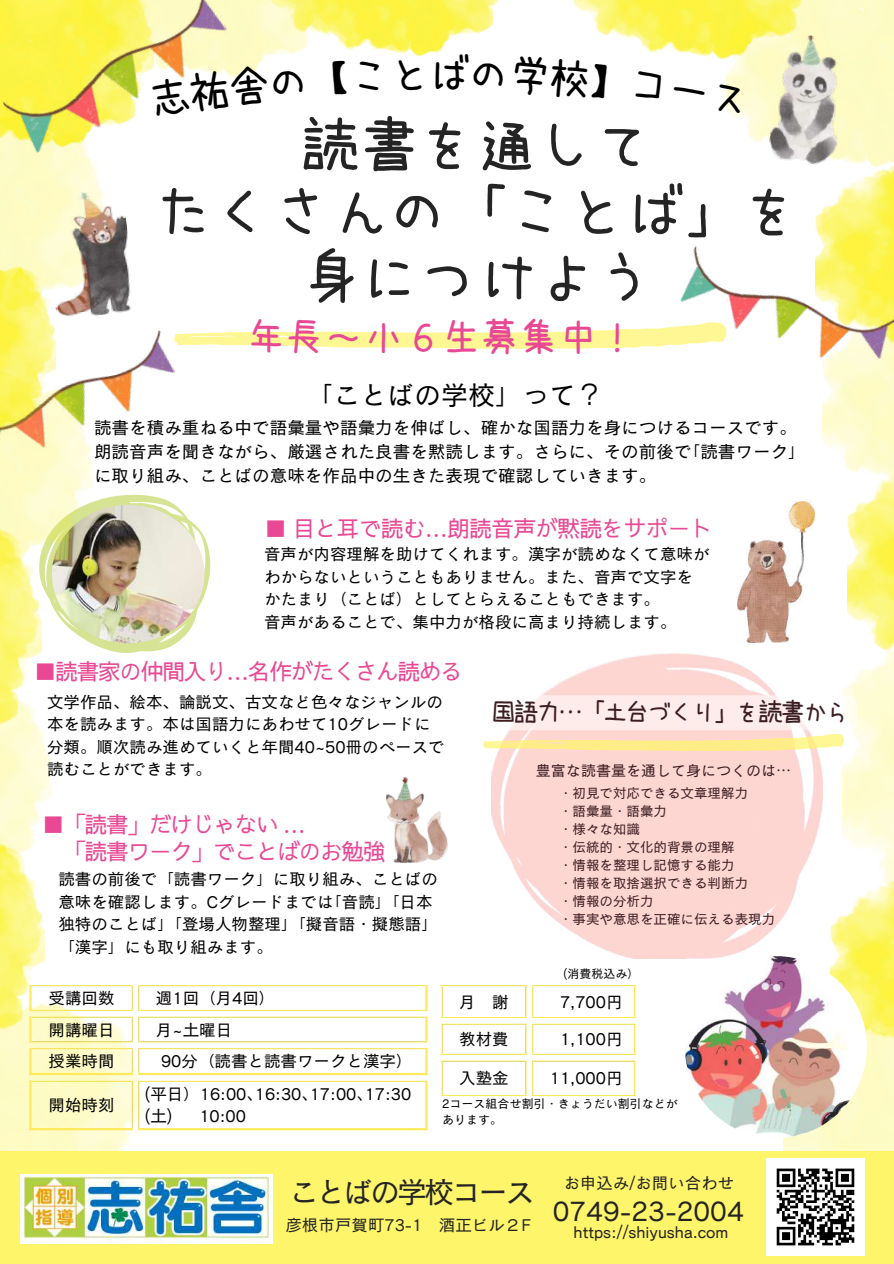
<style>
.page{position:relative;width:894px;height:1264px;background:#fff}
.page>*{position:absolute;margin:0;border:0;box-sizing:border-box;transform-origin:0 0}
.t1{font:60px/66.3px "uzura font";letter-spacing:-.02em;color:#242424;text-align:center}
.t2{font:42px "uzura font";color:#000}
.t3{font:39px "uzura font";color:#e84894}
.t4{font:30px "Canva Cezanne Pro N M";letter-spacing:-.1em;color:#242424}
.t5{font:27px "Canva Cezanne Pro N M";color:#000}
.t6{font:25.5px "uzura font";letter-spacing:-.13em;color:#3d1e22}
.t7{font:500 22.5px/27px "Sawarabi Gothic";letter-spacing:-.05em;color:#e84894}
.t8{font:500 22.5px "Sawarabi Gothic";letter-spacing:-.02em;color:#e84894}
.t9{font:17.55px/23.7px "Canva Cezanne Pro N M";color:#000;text-align:justify}
.t10{font:16.5px/22.5px "Canva Cezanne Pro N M";color:#000}
.t11{font:16.5px "Canva Cezanne Pro N M";color:#242424}
.t12{font:15px "Canva Cezanne Pro N M";color:#3d1e22}
.t13{font:13.5px/18px "Canva Cezanne Pro N M";color:#3d1e22}
.t14{font:12px/16px "Canva Cezanne Pro N M";color:#000}
</style>
<div class="page">
<img style="left:326px;top:0;width:172px;height:56px">
<img style="left:244px;top:0;width:82px;height:64px">
<img style="left:0;top:730px;width:52px;height:95px">
<img style="left:0;top:1003px;width:142px;height:148px">
<img style="left:830px;top:902px;width:63px;height:118px">
<img style="left:783px;top:1020px;width:110px;height:131px">
<img style="left:842px;top:676px;width:51px;height:226px">
<img style="left:574px;top:0;width:240px;height:60px">
<img style="left:818px;top:157px;width:75px;height:58px">
<img style="left:0;top:254px;width:55px;height:75px">
<img style="left:0;top:825px;width:45px;height:229px">
<img style="left:847px;top:447px;width:46px;height:229px">
<img style="left:0;top:567px;width:41px;height:178px">
<img style="left:0;top:0;width:244px;height:158px">
<img style="left:0;top:329px;width:175px;height:138px">
<img style="left:680px;top:215px;width:213px;height:186px">
<svg style="left:174px;top:313px;width:552px;height:41px"></svg>
<img style="left:491px;top:653px;width:330px;height:305px">
<svg style="left:39px;top:494px;width:171px;height:159px"></svg>
<img style="left:684px;top:956px;width:182px;height:181px;border-radius:50%">
<img style="left:52px;top:505px;width:152px;height:138px;border-radius:50%">
<img style="left:42px;top:187px;width:89px;height:133px">
<img style="left:737px;top:501px;width:76px;height:142px">
<img style="left:767px;top:32px;width:83px;height:135px">
<img style="left:386px;top:778px;width:61px;height:84px">
<div style="left:0;top:1151px;width:893px;height:112px;background:#fff56b"></div>
<img style="left:766px;top:1158px;width:98px;height:97px">
<img style="left:21px;top:1174px;width:252px;height:69px">
<hr style="left:131px;top:986px;width:2px;height:23px;background:#ffea5c">
<hr style="left:32px;top:985px;width:101px;height:1px;background:#ffea5c">
<hr style="left:32px;top:1009px;width:101px;height:1px;background:#ffea5c">
<svg style="left:138px;top:986px;width:1px;height:23px"></svg>
<hr style="left:138px;top:985px;width:287px;height:1px;background:#ffea5c">
<hr style="left:138px;top:1009px;width:287px;height:1px;background:#ffea5c">
<hr style="left:131px;top:1017px;width:2px;height:24px;background:#ffea5c">
<hr style="left:32px;top:1016px;width:101px;height:1px;background:#ffea5c">
<hr style="left:32px;top:1041px;width:101px;height:1px;background:#ffea5c">
<svg style="left:138px;top:1017px;width:1px;height:24px"></svg>
<hr style="left:138px;top:1016px;width:287px;height:1px;background:#ffea5c">
<hr style="left:138px;top:1041px;width:287px;height:1px;background:#ffea5c">
<hr style="left:131px;top:1049px;width:2px;height:23px;background:#ffea5c">
<hr style="left:32px;top:1048px;width:101px;height:1px;background:#ffea5c">
<svg style="left:138px;top:1049px;width:1px;height:23px"></svg>
<hr style="left:138px;top:1048px;width:287px;height:1px;background:#ffea5c">
<hr style="left:131px;top:1081px;width:2px;height:46px;background:#ffea5c">
<hr style="left:32px;top:1080px;width:101px;height:1px;background:#ffea5c">
<hr style="left:138px;top:1081px;width:1px;height:46px;background:#ffea5c">
<hr style="left:138px;top:1080px;width:287px;height:1px;background:#ffea5c">
<hr style="left:29px;top:985px;width:3px;height:25px;background:#ffea5c">
<hr style="left:425px;top:985px;width:2px;height:25px;background:#ffea5c">
<hr style="left:29px;top:1016px;width:3px;height:26px;background:#ffea5c">
<hr style="left:425px;top:1016px;width:2px;height:26px;background:#ffea5c">
<hr style="left:29px;top:1048px;width:3px;height:24px;background:#ffea5c">
<hr style="left:29px;top:1072px;width:104px;height:3px;background:#ffea5c">
<hr style="left:425px;top:1048px;width:2px;height:24px;background:#ffea5c">
<hr style="left:138px;top:1072px;width:289px;height:3px;background:#ffea5c">
<hr style="left:29px;top:1080px;width:3px;height:47px;background:#ffea5c">
<hr style="left:29px;top:1127px;width:104px;height:3px;background:#ffea5c">
<hr style="left:425px;top:1080px;width:2px;height:47px;background:#ffea5c">
<hr style="left:138px;top:1127px;width:289px;height:3px;background:#ffea5c">
<hr style="left:441px;top:986px;width:1px;height:30px;background:#ffea5c">
<hr style="left:525px;top:986px;width:1px;height:30px;background:#ffea5c">
<hr style="left:441px;top:985px;width:85px;height:1px;background:#ffea5c">
<hr style="left:441px;top:1016px;width:85px;height:2px;background:#ffea5c">
<hr style="left:532px;top:986px;width:1px;height:30px;background:#ffea5c">
<hr style="left:633px;top:986px;width:2px;height:30px;background:#ffea5c">
<hr style="left:532px;top:985px;width:103px;height:1px;background:#ffea5c">
<hr style="left:532px;top:1016px;width:103px;height:2px;background:#ffea5c">
<svg style="left:441px;top:1024px;width:1px;height:29px"></svg>
<svg style="left:525px;top:1024px;width:1px;height:29px"></svg>
<hr style="left:441px;top:1023px;width:85px;height:1px;background:#ffea5c">
<hr style="left:441px;top:1053px;width:85px;height:1px;background:#ffea5c">
<svg style="left:532px;top:1024px;width:1px;height:29px"></svg>
<hr style="left:633px;top:1024px;width:2px;height:29px;background:#ffea5c">
<hr style="left:532px;top:1023px;width:103px;height:1px;background:#ffea5c">
<hr style="left:532px;top:1053px;width:103px;height:1px;background:#ffea5c">
<hr style="left:441px;top:1061px;width:1px;height:33px;background:#ffea5c">
<hr style="left:525px;top:1061px;width:1px;height:33px;background:#ffea5c">
<hr style="left:441px;top:1060px;width:85px;height:1px;background:#ffea5c">
<hr style="left:441px;top:1094px;width:85px;height:2px;background:#ffea5c">
<hr style="left:532px;top:1061px;width:1px;height:33px;background:#ffea5c">
<hr style="left:633px;top:1061px;width:2px;height:33px;background:#ffea5c">
<hr style="left:532px;top:1060px;width:103px;height:1px;background:#ffea5c">
<hr style="left:532px;top:1094px;width:103px;height:2px;background:#ffea5c">
<img style="left:0;top:371px;width:92px;height:196px">
<svg style="left:483px;top:695px;width:374px;height:60px"></svg>
<svg style="left:151px;top:64px;width:108px;height:53px"></svg>
<svg style="left:574px;top:55px;width:33px;height:5px"></svg>
<svg style="left:726px;top:84px;width:17px;height:30px"></svg>
<h2 class="t2" style="left:428px;top:53px;width:43px">ば</h2>
<h1 class="t1" style="left:154px;top:112px;width:649px">読書を通して<br>たくさんの「ことば」を身につけよう</h1>
<h3 class="t3" style="left:246px;top:317px;width:391px">年長～小６生募集中！</h3>
<h3 class="t5" style="left:306px;top:381px;width:298px">「ことばの学校」って？</h3>
<p class="t9" style="left:94px;top:416px;width:704px">読書を積み重ねる中で語彙量や語彙力を伸ばし、確かな国語力を身につけるコースです。朗読音声を聞きながら、厳選された良書を黙読します。さらに、その前後で｢読書ワーク｣に取り組み、ことばの意味を作品中の生きた表現で確認していきます。</p>
<h3 class="t8" style="left:264px;top:518px;width:449px">■ 目と耳で読む…朗読音声が黙読をサポート</h3>
<p class="t10" style="left:264px;top:542px;width:447px">音声が内容理解を助けてくれます。漢字が読めなくて意味がわからないということもありません。また、音声で文字をかたまり（ことば）としてとらえることもできます。<br>音声があることで、集中力が格段に高まり持続します。</p>
<h3 class="t7" style="left:34px;top:659px;width:430px">■読書家の仲間入り…名作がたくさん読める</h3>
<p class="t10" style="left:47px;top:690px;width:399px">文学作品、絵本、論説文、古文など色々なジャンルの本を読みます。本は国語力にあわせて10グレードに分類。順次読み進めていくと年間40~50冊のペースで読むことができます。</p>
<h3 class="t7" style="left:63px;top:812px;width:323px;text-indent:-21px">■「読書」だけじゃない …<br>「読書ワーク」でことばのお勉強</h3>
<p class="t10" style="left:58px;top:868px;width:381px">読書の前後で「読書ワーク」に取り組み、ことばの意味を確認します。Cグレードまでは｢音読｣「日本独特のことば」「登場人物整理」「擬音語・擬態語」「漢字」にも取り組みます。</p>
<h3 class="t6" style="left:491px;top:698px;width:360px">国語力…「土台づくり」を読書から</h3>
<p class="t12" style="left:536px;top:763px;width:256px">豊富な読書量を通して身につくのは…</p>
<p class="t13" style="left:559px;top:783px;width:215px">・初見で対応できる文章理解力<br>・語彙量・語彙力<br>・様々な知識<br>・伝統的・文化的背景の理解<br>・情報を整理し記憶する能力<br>・情報を取捨選択できる判断力<br>・情報の分析力<br>・事実や意思を正確に伝える表現力</p>
<p class="t14" style="left:563px;top:965px;width:78px">(消費税込み）</p>
<p class="t10" style="left:49px;top:986px;width:67px">受講回数</p>
<p class="t10" style="left:156px;top:986px;width:121px">週1回（月 4回）</p>
<p class="t10" style="left:49px;top:1018px;width:61px">開講曜日</p>
<p class="t10" style="left:156px;top:1018px;width:71px">月 ~土曜日</p>
<p class="t10" style="left:49px;top:1049px;width:67px">授業時間</p>
<p class="t10" style="left:161px;top:1049px;width:253px">90分（読書と読書ワークと漢字）</p>
<p class="t10" style="left:49px;top:1093px;width:67px">開始時刻</p>
<p class="t10" style="left:144px;top:1082px;width:268px">(平日）16:00､16:30､17:00､17:30 (土) 10:00</p>
<p class="t10" style="left:459px;top:990px;width:13px">月</p>
<p class="t10" style="left:492px;top:990px;width:18px">謝</p>
<p class="t10" style="left:560px;top:990px;width:64px">7,700円</p>
<p class="t10" style="left:459px;top:1027px;width:51px">教材費</p>
<p class="t10" style="left:560px;top:1027px;width:64px">1,100円</p>
<p class="t10" style="left:459px;top:1066px;width:49px">入塾金</p>
<p class="t10" style="left:549px;top:1066px;width:74px">11,000円</p>
<p class="t14" style="left:442px;top:1095px;width:237px">2コース組合せ割引・きょうだい割引などがあります。</p>
<p class="t11" style="left:563px;top:1174px;width:172px">お申込み/お問い合わせ</p>
<h3 class="t4" style="left:289px;top:1176px;width:247px">ことばの学校コース</h3>
<p class="t11" style="left:285px;top:1216px;width:459px">彦根市戸賀町73-1 酒正ビル２F <sup>0749-23-2004</sup></p>
<p class="t11" style="left:573px;top:1223px;width:156px">https://shiyusha.com</p>
</div>
